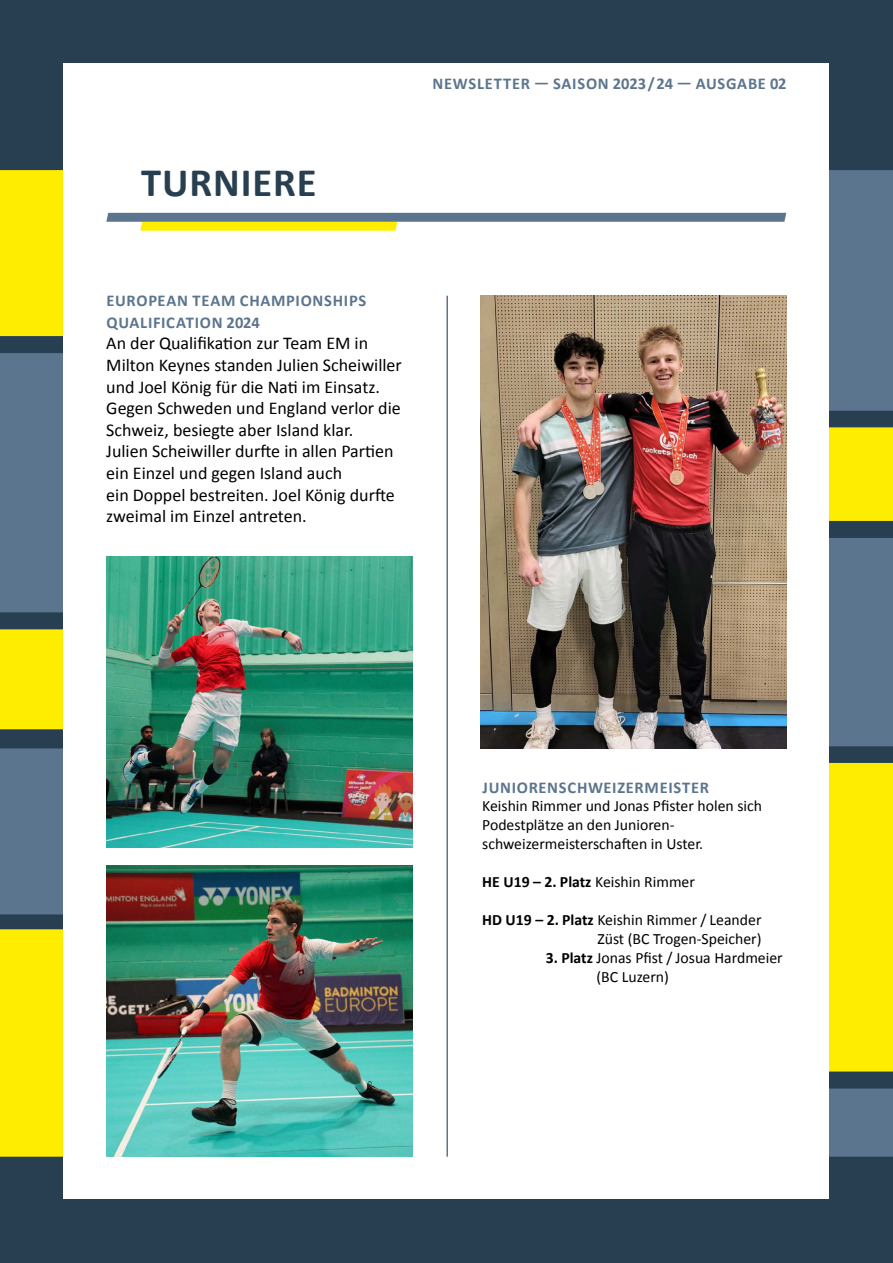
<style>
.page{position:relative;width:893px;height:1263px;background:#273f51}
.page>*{position:absolute;margin:0;border:0;box-sizing:border-box;transform-origin:0 0}
.t1{font:700 40.5px "Calibri";letter-spacing:.02em;color:#273f51}
.t2{font:18px/21.6px "Calibri";color:#000}
.t3{font:700 16.5px/21.6px "Calibri";letter-spacing:.04em;color:#5c758e}
.t4{font:15.75px/18.9px "Calibri";color:#000}
.t5{font:700 15.75px "Calibri";color:#000}
.s1{font-weight:400}
.s2{font-weight:700}
</style>
<div class="page">
<div style="left:0;top:170px;width:64px;height:166px;background:#ffed00"></div>
<div style="left:0;top:353px;width:64px;height:259px;background:#5c758e"></div>
<div style="left:829px;top:763px;width:64px;height:308px;background:#ffed00"></div>
<div style="left:0;top:629px;width:64px;height:100px;background:#ffed00"></div>
<div style="left:829px;top:538px;width:64px;height:208px;background:#5c758e"></div>
<div style="left:829px;top:427px;width:64px;height:94px;background:#ffed00"></div>
<div style="left:829px;top:170px;width:64px;height:241px;background:#5c758e"></div>
<div style="left:0;top:748px;width:64px;height:166px;background:#5c758e"></div>
<div style="left:0;top:929px;width:64px;height:228px;background:#ffed00"></div>
<div style="left:829px;top:1088px;width:64px;height:69px;background:#5c758e"></div>
<div style="left:64px;top:64px;width:765px;height:1135px;background:#fff"></div>
<svg style="left:106px;top:213px;width:680px;height:18px"></svg>
<hr style="left:446px;top:296px;width:2px;height:861px;background:#5c758e">
<img style="left:106px;top:556px;width:306px;height:292px">
<img style="left:106px;top:865px;width:306px;height:292px">
<img style="left:480px;top:296px;width:307px;height:452px">
<h1 class="t1" style="left:141px;top:154px;width:177px">TURNIERE</h1>
<p class="t3" style="left:433px;top:73px;width:356px">NEWSLETTER — SAISON 2023/24 — AUSGABE 02</p>
<p class="t3" style="left:107px;top:290px;width:261px">EUROPEAN TEAM CHAMPIONSHIPS<br>QUALIFICATION 2024</p>
<p class="t2" style="left:106px;top:332px;width:297px">An der Qualifikation zur Team EM in Milton Keynes standen Julien Scheiwiller und Joel König für die Nati im Einsatz.<br>Gegen Schweden und England verlor die Schweiz, besiegte aber Island klar.<br>Julien Scheiwiller durfte in allen Partien ein Einzel und gegen Island auch<br>ein Doppel bestreiten. Joel König durfte zweimal im Einzel antreten.</p>
<p class="t3" style="left:482px;top:776px;width:228px">JUNIORENSCHWEIZERMEISTER</p>
<p class="t4" style="left:482px;top:796px;width:281px">Keishin Rimmer und Jonas Pfister holen sich<br>Podestplätze an den Junioren&shy;schweizermeisterschaften in Uster.</p>
<p class="t5" style="left:482px;top:871px;width:214px">HE U19 – 2. Platz <span class="s1">Keishin Rimmer</span></p>
<p class="t4" style="left:482px;top:910px;width:281px;text-align:right"><span class="s2">HD U19 – 2. Platz</span> Keishin Rimmer / Leander<br>Züst (BC Trogen-Speicher)</p>
<p class="t4" style="left:596px;top:947px;width:188px;text-indent:-50px"><span class="s2">3. Platz</span> Jonas Pfist / Josua Hardmeier (BC Luzern)</p>
</div>
